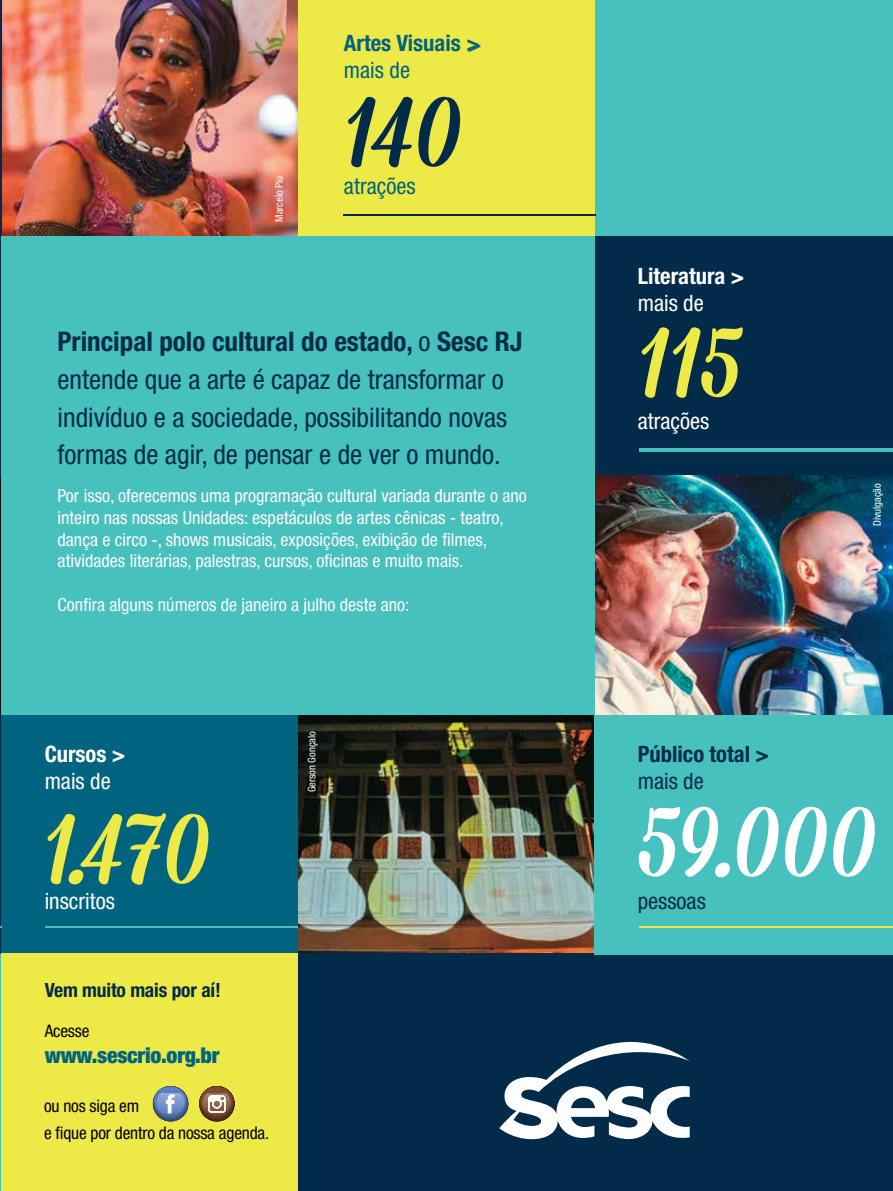
<style>
.page{position:relative;width:893px;height:1191px;background:#fff}
.page>*{position:absolute;margin:0;border:0;box-sizing:border-box;transform-origin:0 0}
.t1{font:112.95px "Mission Script";color:#ede947}
.t2{font:112.95px "Mission Script";color:#fff}
.t3{font:112.95px "Mission Script";color:#022b4a}
.t4{font:condensed 27.15px/37.7px "Helvetica Neue LT Pro";color:#022b4a}
.t5{font:condensed 22.95px "Helvetica Neue LT Pro";color:#006480}
.t6{font:condensed 22.65px "Helvetica Neue LT Pro";color:#fff}
.t7{font:700 condensed 22.65px "Helvetica Neue LT Pro";color:#fff}
.t8{font:condensed 22.65px "Helvetica Neue LT Pro";color:#006480}
.t9{font:700 condensed 22.65px "Helvetica Neue LT Pro";color:#006480}
.t10{font:700 condensed 22.65px "Helvetica Neue LT Pro";color:#022b4a}
.t11{font:condensed 22.65px "Helvetica Neue LT Pro";color:#022b4a}
.t12{font:900 condensed 21.9px "Helvetica Neue LT Pro";letter-spacing:-.01em;color:#006480}
.t13{font:700 condensed 19.65px "Helvetica Neue LT Pro";letter-spacing:-.01em;color:#022b4a}
.t14{font:condensed 18px/21.8px "Helvetica Neue LT Pro";color:#fff}
.t15{font:condensed 17.25px/27.2px "Helvetica Neue LT Pro";letter-spacing:-.01em;color:#000}
.t16{font:condensed 10.5px "Helvetica Neue LT Pro";color:#fff}
.s1{font-weight:700}
</style>
<div class="page">
<img style="left:0;top:476px;width:1px;height:239px">
<img style="left:298px;top:715px;width:296px;height:238px">
<img style="left:1px;top:0;width:297px;height:236px">
<div style="left:298px;top:953px;width:595px;height:238px;background:#022b4a"></div>
<hr style="left:0;top:0;width:1px;height:476px;background:#022b4a">
<hr style="left:0;top:715px;width:1px;height:239px;background:#022b4a">
<div style="left:594px;top:715px;width:299px;height:239px;background:#46c1be"></div>
<div style="left:594px;top:0;width:299px;height:237px;background:#46c1be"></div>
<div style="left:595px;top:236px;width:298px;height:239px;background:#022b4a"></div>
<hr style="left:0;top:954px;width:1px;height:237px;background:#46c1be">
<div style="left:1px;top:715px;width:297px;height:239px;background:#006480"></div>
<div style="left:298px;top:0;width:297px;height:236px;background:#ede947"></div>
<div style="left:1px;top:953px;width:297px;height:238px;background:#ede947"></div>
<div style="left:1px;top:236px;width:594px;height:479px;background:#46c1be"></div>
<svg style="left:499px;top:1041px;width:191px;height:98px"></svg>
<div style="left:153px;top:1086px;width:35px;height:35px;background:#2f4869;border-radius:50%"></div>
<div style="left:153px;top:1086px;width:35px;height:34px;background:#364f73;border-radius:50%"></div>
<svg style="left:153px;top:1086px;width:35px;height:33px"></svg>
<div style="left:199px;top:1086px;width:36px;height:35px;background:#402215;border-radius:50%"></div>
<div style="left:199px;top:1086px;width:35px;height:34px;background:#492919;border-radius:50%"></div>
<svg style="left:199px;top:1086px;width:35px;height:33px"></svg>
<hr style="left:45px;top:926px;width:252px;height:2px;background:#46c1be">
<hr style="left:640px;top:926px;width:253px;height:2px;background:#ede947">
<hr style="left:639px;top:449px;width:254px;height:3px;background:#46c1be">
<hr style="left:344px;top:214px;width:252px;height:2px;background:#022b4a">
<img style="left:595px;top:475px;width:298px;height:240px">
<p class="t9" style="left:344px;top:29px;width:137px">Artes Visuais &gt;</p>
<p class="t8" style="left:344px;top:57px;width:68px">mais de</p>
<p class="t5" style="left:468px;top:30px;width:15px">&gt;</p>
<p class="t16" style="left:273px;top:222px;width:47px;rotate:-90deg">Marcelo Piu</p>
<h1 class="t3" style="left:344px;top:60px;width:120px">140</h1>
<p class="t8" style="left:344px;top:173px;width:73px">atrações</p>
<h2 class="t4" style="left:58px;top:323px;width:466px"><span class="s1">Principal polo cultural do estado,</span> o <span class="s1">Sesc RJ </span>entende que a arte é capaz de transformar o indivíduo e a sociedade, possibilitando novas formas de agir, de pensar e de ver o mundo.</h2>
<p class="t14" style="left:58px;top:485px;width:471px">Por isso, oferecemos uma programação cultural variada durante o ano inteiro nas nossas Unidades: espetáculos de artes cênicas - teatro, dança e circo -, shows musicais, exposições, exibição de filmes, atividades literárias, palestras, cursos, oficinas e muito mais.</p>
<p class="t14" style="left:58px;top:593px;width:353px">Confira alguns números de janeiro a julho deste ano:</p>
<p class="t7" style="left:45px;top:740px;width:82px">Cursos &gt;</p>
<p class="t6" style="left:45px;top:768px;width:68px">mais de</p>
<p class="t16" style="left:306px;top:792px;width:63px;rotate:-90deg">Gerson Gonçalo</p>
<p class="t7" style="left:638px;top:262px;width:108px">Literatura &gt;</p>
<p class="t6" style="left:638px;top:290px;width:68px">mais de</p>
<h1 class="t1" style="left:638px;top:290px;width:106px">115</h1>
<p class="t6" style="left:638px;top:408px;width:73px">atrações</p>
<p class="t10" style="left:638px;top:740px;width:133px">Público total &gt;</p>
<p class="t11" style="left:638px;top:768px;width:68px">mais de</p>
<p class="t16" style="left:871px;top:526px;width:44px;rotate:-90deg">Divulgação</p>
<h1 class="t1" style="left:43px;top:776px;width:169px">1.470</h1>
<h1 class="t2" style="left:638px;top:769px;width:241px">59.000</h1>
<p class="t6" style="left:45px;top:887px;width:72px">inscritos</p>
<p class="t11" style="left:638px;top:887px;width:70px">pessoas</p>
<p class="t13" style="left:45px;top:978px;width:178px">Vem muito mais por aí!</p>
<p class="t15" style="left:45px;top:1017px;width:46px">Acesse</p>
<p class="t12" style="left:45px;top:1041px;width:176px">www.sescrio.org.br</p>
<p class="t15" style="left:44px;top:1092px;width:227px">ou nos siga em<br>e fique por dentro da nossa agenda.</p>
</div>
